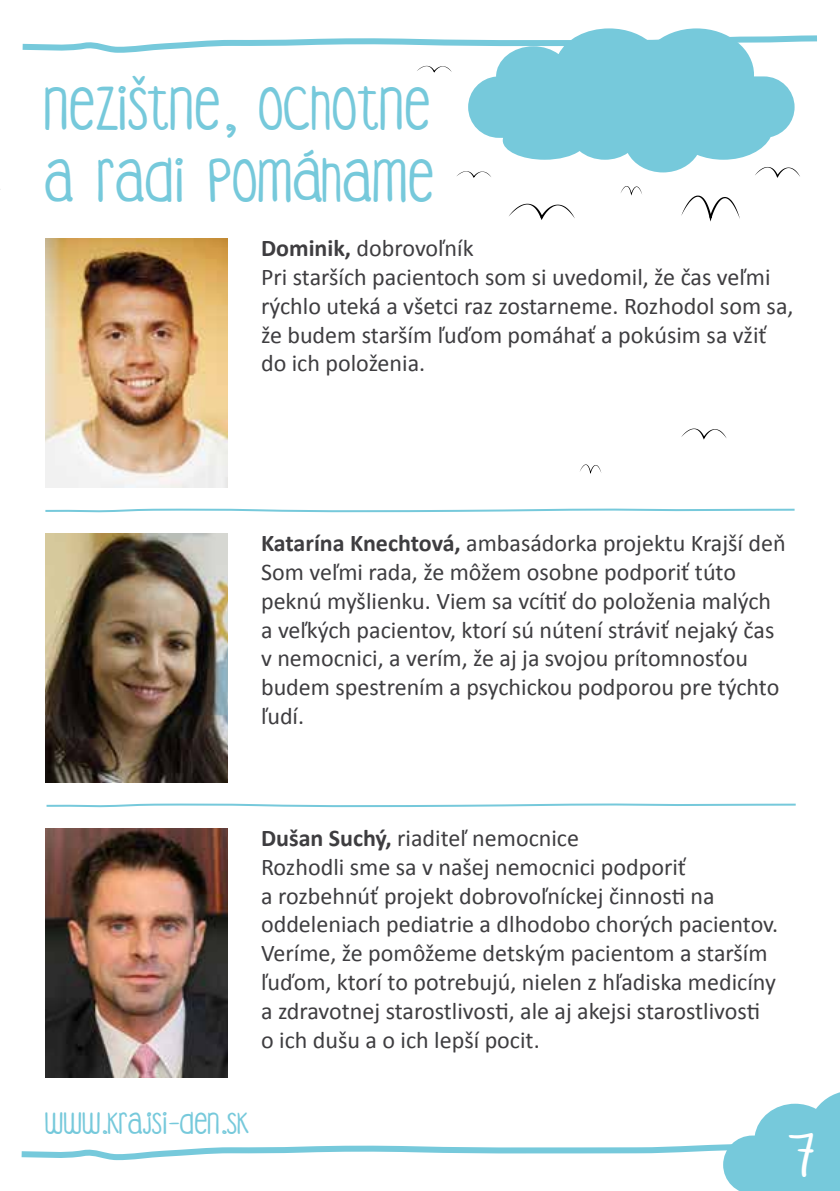
<style>
.page{position:relative;width:840px;height:1191px;background:#fff}
.page>*{position:absolute;margin:0;border:0;box-sizing:border-box;transform-origin:0 0}
.t1{font:40px/72px "DJB Coffee Shoppe Espresso";color:#76c9db}
.t2{font:40px "DJB Coffee Shoppe Espresso";color:#fff}
.t3{font:24px/28.8px "Calibri";color:#3e3d40}
.t4{font:20px "DJB Coffee Shoppe Espresso";color:#76c9db}
.s1{font-weight:700}
</style>
<div class="page">
<img style="left:45px;top:238px;width:182px;height:250px">
<img style="left:45px;top:533px;width:182px;height:249px">
<img style="left:45px;top:828px;width:182px;height:249px">
<svg style="left:45px;top:508px;width:750px;height:5px"></svg>
<svg style="left:46px;top:803px;width:750px;height:5px"></svg>
<svg style="left:21px;top:1092px;width:818px;height:99px"></svg>
<svg style="left:468px;top:28px;width:326px;height:144px;fill:#76c9db"></svg>
<svg style="left:681px;top:196px;width:58px;height:25px"></svg>
<svg style="left:417px;top:66px;width:34px;height:7px"></svg>
<svg style="left:457px;top:171px;width:34px;height:7px"></svg>
<svg style="left:509px;top:204px;width:65px;height:16px"></svg>
<svg style="left:620px;top:186px;width:22px;height:10px"></svg>
<svg style="left:754px;top:167px;width:45px;height:11px"></svg>
<svg style="left:580px;top:464px;width:21px;height:10px"></svg>
<svg style="left:681px;top:428px;width:45px;height:11px"></svg>
<svg style="left:22px;top:32px;width:795px;height:24px"></svg>
<h1 class="t1" style="left:45px;top:80px;width:391px">NEZIŠTNE, OCHOTNE<br>A RADI POMÁHAME</h1>
<p class="t3" style="left:261px;top:234px;width:533px"><span class="s1">Dominik,</span> dobrovoľník<br>Pri starších pacientoch som si uvedomil, že čas veľmi rýchlo uteká a všetci raz zostarneme. Rozhodol som sa, že budem starším ľuďom pomáhať a pokúsim sa vžiť do ich položenia.</p>
<p class="t3" style="left:261px;top:529px;width:526px"><span class="s1">Katarína Knechtová,</span> ambasádorka projektu Krajší deň Som veľmi rada, že môžem osobne podporiť túto peknú myšlienku. Viem sa vcítiť do položenia malých a veľkých pacientov, ktorí sú nútení stráviť nejaký čas v nemocnici, a verím, že aj ja svojou prítomnosťou budem spestrením a psychickou podporou pre týchto ľudí.</p>
<p class="t3" style="left:261px;top:823px;width:518px"><span class="s1">Dušan Suchý,</span> riaditeľ nemocnice<br>Rozhodli sme sa v našej nemocnici podporiť<br>a rozbehnúť projekt dobrovoľníckej činnosti na oddeleniach pediatrie a dlhodobo chorých pacientov.<br>Veríme, že pomôžeme detským pacientom a starším ľuďom, ktorí to potrebujú, nielen z hľadiska medicíny a zdravotnej starostlivosti, ale aj akejsi starostlivosti o ich dušu a o ich lepší pocit.</p>
<p class="t4" style="left:45px;top:1115px;width:205px">WWW.KRAJSI-DEN.SK</p>
<h1 class="t2" style="left:786px;top:1139px;width:29px">7</h1>
</div>
